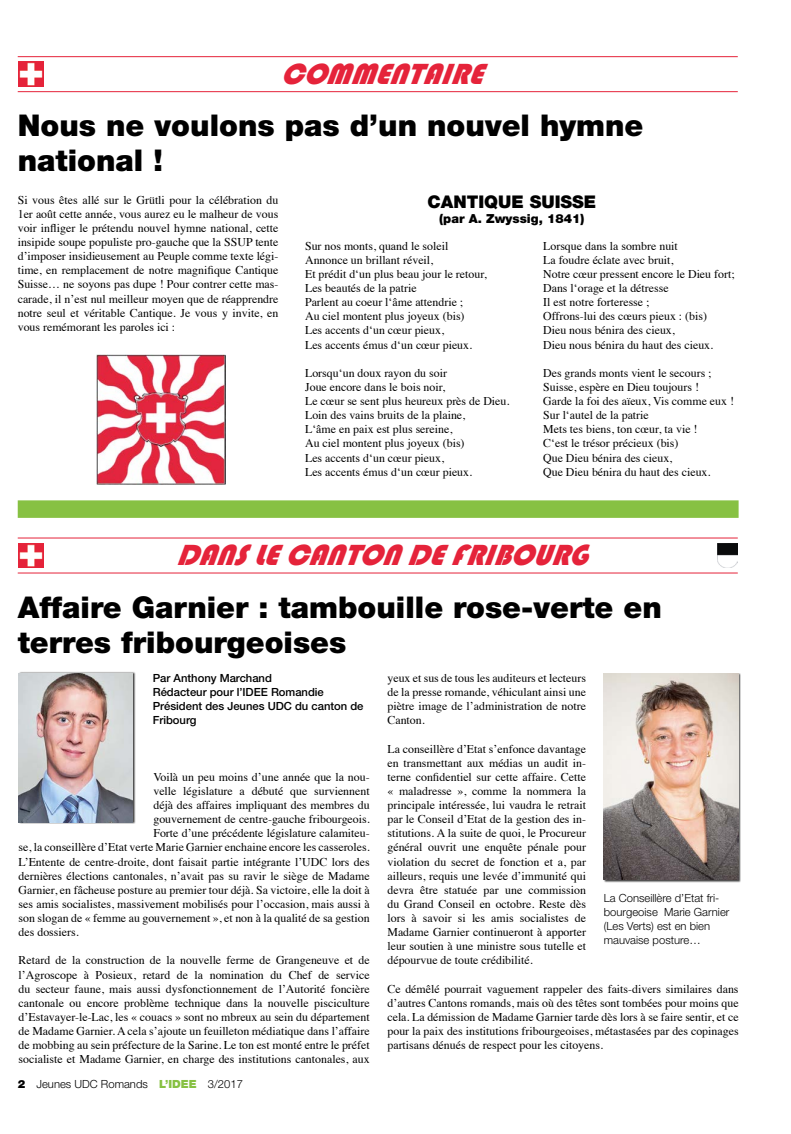
<style>
.page{position:relative;width:791px;height:1134px;background:#fff}
.page>*{position:absolute;margin:0;border:0;box-sizing:border-box;transform-origin:0 0}
.t1{font:900 30px/35px "Helvetica Neue";color:#000}
.t2{font:italic 30px "Bauhaus 93";color:#e5233a}
.t3{font:900 17.5px "Helvetica Neue";color:#000}
.t4{font:900 12.5px "Helvetica Neue";color:#000}
.t5{font:11.88px/14.1px "Times";color:#000;text-align:justify}
.t6{font:300 11.25px/14.1px "Helvetica Neue";color:#000}
.t7{font:500 11.25px/14.1px "Helvetica Neue";color:#000}
.s1{font-weight:900}
.s2{font-weight:900;color:#87c143}
</style>
<div class="page">
<div style="left:18px;top:500px;width:720px;height:18px;background:#87c143"></div>
<hr style="left:18px;top:538px;width:719px;height:1px;background:#e5233a">
<hr style="left:18px;top:573px;width:719px;height:1px;background:#e5233a">
<img style="left:19px;top:543px;width:24px;height:25px">
<img style="left:717px;top:543px;width:20px;height:25px">
<div style="left:19px;top:671px;width:117px;height:153px;background:#000;opacity:.75"></div>
<img style="left:19px;top:673px;width:114px;height:149px">
<div style="left:603px;top:673px;width:137px;height:209px;background:#000;opacity:.75"></div>
<img style="left:603px;top:673px;width:135px;height:206px">
<hr style="left:18px;top:56px;width:719px;height:1px;background:#e5233a">
<hr style="left:18px;top:91px;width:719px;height:1px;background:#e5233a">
<img style="left:19px;top:62px;width:24px;height:25px">
<img style="left:96px;top:355px;width:130px;height:130px">
<h1 class="t2" style="left:280px;top:57px;width:216px">COMMENTAIRE</h1>
<h1 class="t1" style="left:18px;top:108px;width:627px">Nous ne voulons pas d’un nouvel hymne national !</h1>
<p class="t5" style="left:18px;top:192px;width:262px">Si vous êtes allé sur le Grütli pour la célébration du 1er août cette année, vous aurez eu le malheur de vous voir infliger le prétendu nouvel hymne national, cette insipide soupe populiste pro-gauche que la SSUP tente d’imposer insidieusement au Peuple comme texte légi&shy;time, en remplacement de notre magnifique Cantique Suisse… ne soyons pas dupe ! Pour contrer cette mas&shy;carade, il n’est nul meilleur moyen que de réapprendre notre seul et véritable Cantique. Je vous y invite, en vous remémorant les paroles ici :</p>
<h2 class="t3" style="left:427px;top:192px;width:170px">CANTIQUE SUISSE</h2>
<p class="t4" style="left:439px;top:211px;width:147px">(par A. Zwyssig, 1841)</p>
<p class="t5" style="left:305px;top:238px;width:183px;text-align:left">Sur nos monts, quand le soleil<br>Annonce un brillant réveil,<br>Et prédit d‘un plus beau jour le retour,<br>Les beautés de la patrie<br>Parlent au coeur l‘âme attendrie ;<br>Au ciel montent plus joyeux (bis)<br>Les accents d‘un cœur pieux,<br>Les accents émus d‘un cœur pieux.</p>
<p class="t5" style="left:305px;top:365px;width:206px;text-align:left">Lorsqu‘un doux rayon du soir<br>Joue encore dans le bois noir,<br>Le cœur se sent plus heureux près de Dieu.<br>Loin des vains bruits de la plaine,<br>L‘âme en paix est plus sereine,<br>Au ciel montent plus joyeux (bis)<br>Les accents d‘un cœur pieux,<br>Les accents émus d‘un cœur pieux.</p>
<p class="t5" style="left:543px;top:238px;width:193px;text-align:left">Lorsque dans la sombre nuit<br>La foudre éclate avec bruit,<br>Notre cœur pressent encore le Dieu fort;<br>Dans l‘orage et la détresse<br>Il est notre forteresse ;<br>Offrons-lui des cœurs pieux : (bis)<br>Dieu nous bénira des cieux,<br>Dieu nous bénira du haut des cieux.</p>
<p class="t5" style="left:543px;top:365px;width:192px;text-align:left">Des grands monts vient le secours ;<br>Suisse, espère en Dieu toujours !<br>Garde la foi des aïeux, Vis comme eux !<br>Sur l‘autel de la patrie<br>Mets tes biens, ton cœur, ta vie !<br>C‘est le trésor précieux (bis)<br>Que Dieu bénira des cieux,<br>Que Dieu bénira du haut des cieux.</p>
<h1 class="t2" style="left:176px;top:538px;width:425px">DANSLECANTONDEFRIBOURG</h1>
<h1 class="t1" style="left:18px;top:589px;width:645px">Affaire Garnier : tambouille rose-verte en terres fribourgeoises</h1>
<p class="t7" style="left:153px;top:671px;width:212px">Par Anthony Marchand<br>Rédacteur pour l’IDEE Romandie<br>Président des Jeunes UDC du canton de<br>Fribourg</p>
<p class="t5" style="left:387px;top:670px;width:200px">yeux et sus de tous les auditeurs et lecteurs de la presse romande, véhiculant ainsi une piètre image de l’administration de notre Canton.</p>
<p class="t5" style="left:387px;top:740px;width:200px">La conseillère d’Etat s’enfonce davantage en transmettant aux médias un audit in&shy;terne confidentiel sur cette affaire. Cette « maladresse », comme la nommera la principale intéressée, lui vaudra le retrait par le Conseil d’Etat de la gestion des in&shy;stitutions. A la suite de quoi, le Procureur général ouvrit une enquête pénale pour violation du secret de fonction et a, par ailleurs, requis une levée d’immunité qui devra être statuée par une commission du Grand Conseil en octobre. Reste dès lors à savoir si les amis socialistes de Madame Garnier continueront à apporter leur soutien à une ministre sous tutelle et dépourvue de toute crédibilité.</p>
<p class="t5" style="left:387px;top:981px;width:352px">Ce démêlé pourrait vaguement rappeler des faits-divers similaires dans d’autres Cantons romands, mais où des têtes sont tombées pour moins que cela. La démission de Madame Garnier tarde dès lors à se faire sentir, et ce pour la paix des institutions fribourgeoises, métastasées par des copinages partisans dénués de respect pour les citoyens.</p>
<p class="t5" style="left:153px;top:769px;width:218px">Voilà un peu moins d’une année que la nou-</p>
<p class="t5" style="left:153px;top:783px;width:218px">velle législature a débuté que surviennent</p>
<p class="t5" style="left:153px;top:797px;width:218px">déjà des affaires impliquant des membres du</p>
<p class="t5" style="left:153px;top:811px;width:218px">gouvernement de centre-gauche fribourgeois.</p>
<p class="t5" style="left:153px;top:825px;width:218px">Forte d’une précédente législature calamiteu-</p>
<p class="t5" style="left:19px;top:839px;width:352px">se, la conseillère d’Etat verte Marie Garnier enchaine encore les casseroles.</p>
<p class="t5" style="left:19px;top:853px;width:352px">L’Entente de centre-droite, dont faisait partie intégrante l’UDC lors des</p>
<p class="t5" style="left:19px;top:868px;width:352px">dernières élections cantonales, n’avait pas su ravir le siège de Madame</p>
<p class="t5" style="left:19px;top:882px;width:352px">Garnier, en fâcheuse posture au premier tour déjà. Sa victoire, elle la doit à</p>
<p class="t5" style="left:19px;top:896px;width:352px">ses amis socialistes, massivement mobilisés pour l’occasion, mais aussi à</p>
<p class="t5" style="left:19px;top:910px;width:352px">son slogan de « femme au gouvernement », et non à la qualité de sa gestion</p>
<p class="t5" style="left:19px;top:924px;width:62px">des dossiers.</p>
<p class="t5" style="left:19px;top:952px;width:352px">Retard de la construction de la nouvelle ferme de Grangeneuve et de l’Agroscope à Posieux, retard de la nomination du Chef de service du secteur faune, mais aussi dysfonctionnement de l’Autorité foncière cantonale ou encore problème technique dans la nouvelle pisciculture d’Estavayer-le-Lac, les « couacs » sont no mbreux au sein du département de Madame Garnier. A cela s’ajoute un feuilleton médiatique dans l’affaire de mobbing au sein préfecture de la Sarine. Le ton est monté entre le préfet socialiste et Madame Garnier, en charge des institutions cantonales, aux</p>
<p class="t6" style="left:603px;top:890px;width:127px">La Conseillère d’Etat fri&shy;bourgeoise Marie Garnier (Les Verts) est en bien mauvaise posture…</p>
<p class="t6" style="left:18px;top:1077px;width:227px"><span class="s1">2</span> Jeunes UDC Romands <span class="s2">L’IDEE</span> 3/2017</p>
</div>
